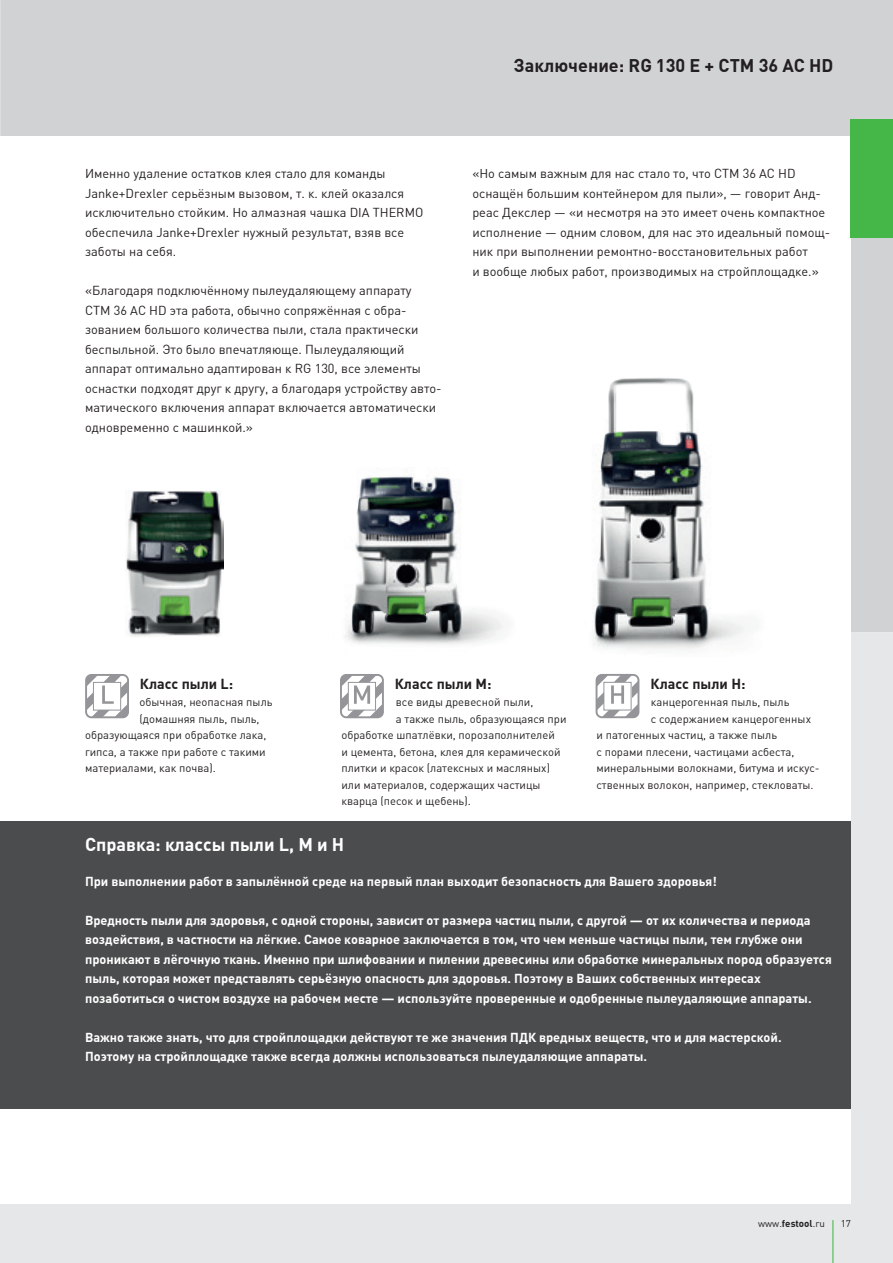
<style>
.page{position:relative;width:893px;height:1263px;background:#fff}
.page>*{position:absolute;margin:0;border:0;box-sizing:border-box;transform-origin:0 0}
.o_rechts_ZAB_17pt{font:700 18px "DIN Pro";color:#231f20}
.o_links_ZAB_15pt{font:700 18px "DIN Pro";color:#fff}
.o_links_ZAB_11pt{font:700 14.25px "DIN Pro";color:#231f20}
.o_links_ZAB_13pt{font:12.75px/19.5px "DIN Pro";color:#231f20}
.o_links_ZAB_13pt-2{font:700 12.75px/19.5px "DIN Pro";color:#fff}
.o_links_ZAB_11pt-2{font:11.25px "DIN Pro";color:#231f20}
.t1{font:9.75px "DIN Pro";color:#231f20}
.s1{font-weight:700}
</style>
<div class="page">
<div style="left:0;top:561px;width:893px;height:702px;background:#e6e7e9"></div>
<div style="left:0;top:0;width:893px;height:631px;background:#d1d2d4"></div>
<div style="left:0;top:136px;width:850px;height:1067px;background:#fff"></div>
<div style="left:850px;top:119px;width:43px;height:118px;background:#45b749"></div>
<img style="left:345px;top:475px;width:159px;height:170px">
<img style="left:352px;top:477px;width:108px;height:155px">
<img style="left:593px;top:378px;width:152px;height:272px">
<img style="left:595px;top:378px;width:58px;height:257px">
<img style="left:126px;top:490px;width:98px;height:147px">
<img style="left:128px;top:492px;width:94px;height:140px">
<div style="left:85px;top:674px;width:44px;height:44px;border:2px solid #939598;border-radius:5px"></div>
<svg style="left:86px;top:675px;width:42px;height:42px"></svg>
<div style="left:340px;top:674px;width:44px;height:44px;border:2px solid #939598;border-radius:5px"></div>
<svg style="left:341px;top:675px;width:42px;height:42px"></svg>
<div style="left:596px;top:674px;width:43px;height:44px;border:2px solid #939598;border-radius:5px"></div>
<svg style="left:596px;top:675px;width:42px;height:42px"></svg>
<div style="left:0;top:821px;width:850px;height:287px;background:#4b4c4d"></div>
<hr style="left:832px;top:1220px;width:1px;height:43px;background:#45b749">
<p class="o_rechts_ZAB_17pt" style="left:514px;top:56px;width:321px">Заключение: RG 130 E + CTM 36 AC HD</p>
<p class="o_links_ZAB_13pt" style="left:85px;top:164px;width:340px">Именно удаление остатков клея стало для команды Janke+Drexler серьёзным вызовом, т. к. клей оказался исключительно стойким. Но алмазная чашка DIA THERMO обеспечила Janke+Drexler нужный результат, взяв все заботы на себя.</p>
<p class="o_links_ZAB_13pt" style="left:85px;top:281px;width:358px">«Благодаря подключённому пылеудаляющему аппарату<br>CTM 36 AC HD эта работа, обычно сопряжённая с обра&shy;зованием большого количества пыли, стала практически беспыльной. Это было впечатляюще. Пылеудаляющий аппарат оптимально адаптирован к RG 130, все элементы оснастки подходят друг к другу, а благодаря устройству авто&shy;матического включения аппарат включается автоматически одновременно с машинкой.»</p>
<p class="o_links_ZAB_13pt" style="left:472px;top:164px;width:359px">«Но самым важным для нас стало то, что CTM 36 AC HD оснащён большим контейнером для пыли», — говорит Анд&shy;реас Декслер — «и несмотря на это имеет очень компактное исполнение — одним словом, для нас это идеальный помощ&shy;ник при выполнении ремонтно-восстановительных работ<br>и вообще любых работ, производимых на стройплощадке.»</p>
<p class="o_links_ZAB_11pt" style="left:140px;top:676px;width:95px">Класс пыли L:</p>
<p class="o_links_ZAB_11pt-2" style="left:139px;top:695px;width:135px">обычная, неопасная пыль</p>
<p class="o_links_ZAB_11pt-2" style="left:139px;top:712px;width:122px">(домашняя пыль, пыль,</p>
<p class="o_links_ZAB_11pt-2" style="left:85px;top:728px;width:183px">образующаяся при обработке лака,</p>
<p class="o_links_ZAB_11pt-2" style="left:85px;top:745px;width:182px">гипса, а также при работе с такими</p>
<p class="o_links_ZAB_11pt-2" style="left:85px;top:761px;width:132px">материалами, как почва).</p>
<p class="o_links_ZAB_11pt" style="left:395px;top:676px;width:98px">Класс пыли M:</p>
<p class="o_links_ZAB_11pt-2" style="left:396px;top:695px;width:139px">все виды древесной пыли,</p>
<p class="o_links_ZAB_11pt-2" style="left:396px;top:712px;width:172px">а также пыль, образующаяся при</p>
<p class="o_links_ZAB_11pt-2" style="left:341px;top:728px;width:215px">обработке шпатлёвки, порозаполнителей</p>
<p class="o_links_ZAB_11pt-2" style="left:341px;top:745px;width:221px">и цемента, бетона, клея для керамической</p>
<p class="o_links_ZAB_11pt-2" style="left:341px;top:761px;width:210px">плитки и красок (латексных и масляных)</p>
<p class="o_links_ZAB_11pt-2" style="left:341px;top:778px;width:201px">или материалов, содержащих частицы</p>
<p class="o_links_ZAB_11pt-2" style="left:341px;top:794px;width:131px">кварца (песок и щебень).</p>
<p class="o_links_ZAB_11pt" style="left:651px;top:676px;width:96px">Класс пыли H:</p>
<p class="o_links_ZAB_11pt-2" style="left:651px;top:695px;width:140px">канцерогенная пыль, пыль</p>
<p class="o_links_ZAB_11pt-2" style="left:651px;top:712px;width:162px">с содержанием канцерогенных</p>
<p class="o_links_ZAB_11pt-2" style="left:596px;top:728px;width:182px">и патогенных частиц, а также пыль</p>
<p class="o_links_ZAB_11pt-2" style="left:596px;top:745px;width:200px">с порами плесени, частицами асбеста,</p>
<p class="o_links_ZAB_11pt-2" style="left:596px;top:761px;width:225px">минеральными волокнами, битума и искус-</p>
<p class="o_links_ZAB_11pt-2" style="left:596px;top:778px;width:219px">ственных волокон, например, стекловаты.</p>
<p class="o_links_ZAB_15pt" style="left:85px;top:834px;width:261px">Справка: классы пыли L, M и H</p>
<p class="o_links_ZAB_13pt-2" style="left:85px;top:872px;width:633px">При выполнении работ в запылённой среде на первый план выходит безопасность для Вашего здоровья!</p>
<p class="o_links_ZAB_13pt-2" style="left:85px;top:911px;width:748px">Вредность пыли для здоровья, с одной стороны, зависит от размера частиц пыли, с другой — от их количества и периода воздействия, в частности на лёгкие. Самое коварное заключается в том, что чем меньше частицы пыли, тем глубже они проникают в лёгочную ткань. Именно при шлифовании и пилении древесины или обработке минеральных пород образуется пыль, которая может представлять серьёзную опасность для здоровья. Поэтому в Ваших собственных интересах позаботиться о чистом воздухе на рабочем месте — используйте проверенные и одобренные пылеудаляющие аппараты.</p>
<p class="o_links_ZAB_13pt-2" style="left:85px;top:1028px;width:698px">Важно также знать, что для стройплощадки действуют те же значения ПДК вредных веществ, что и для мастерской.<br>Поэтому на стройплощадке также всегда должны использоваться пылеудаляющие аппараты.</p>
<p class="t1" style="left:758px;top:1218px;width:68px">www.<span class="s1">festool</span>.ru</p>
<p class="t1" style="left:841px;top:1218px;width:12px">17</p>
</div>
